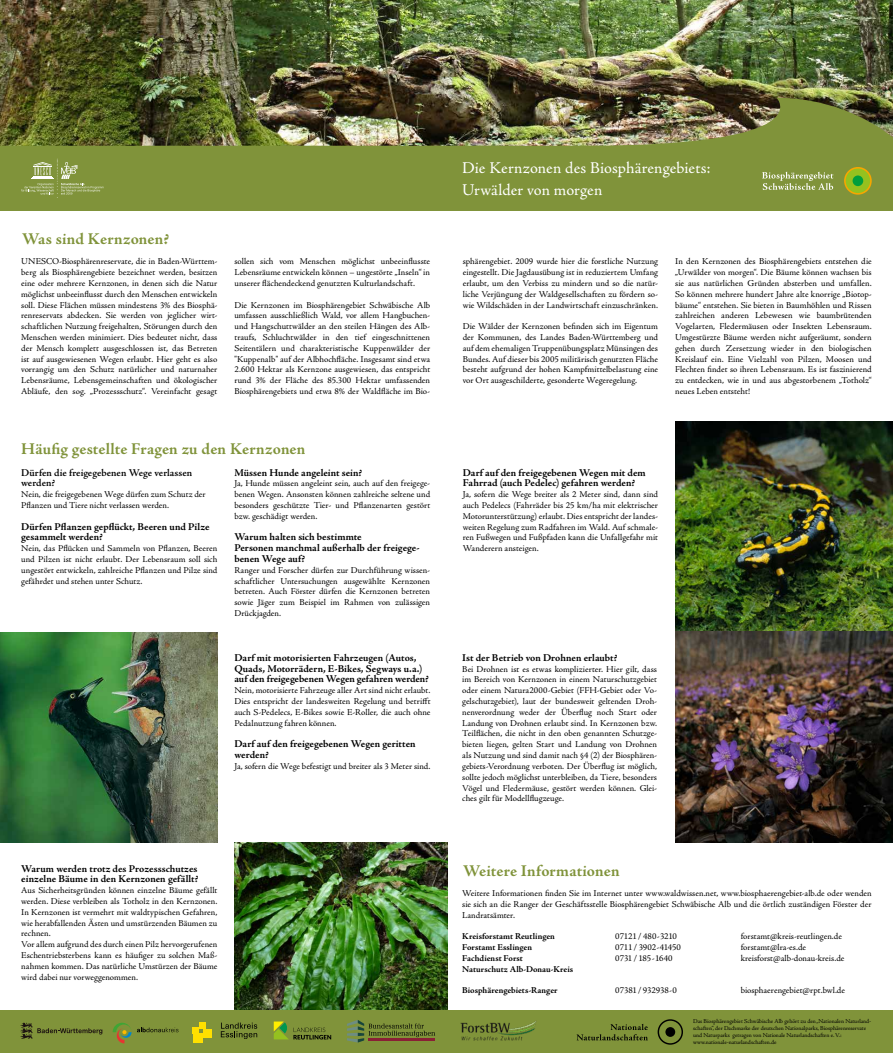
<style>
.page{position:relative;width:893px;height:1053px;background:#fff}
.page>*{position:absolute;margin:0;border:0;box-sizing:border-box;transform-origin:0 0}
.t1{font:700 16.5px "Adobe Jenson Pro";letter-spacing:.005em;color:#80933a}
.t2{font:16.5px/21.4px "Adobe Jenson Pro";letter-spacing:.005em;color:#fff}
.t3{font:700 10.5px/10.8px "Adobe Jenson Pro";color:#000}
.t4{font:600 10.5px/10.8px "Adobe Jenson Pro";color:#000}
.t5{font:9px/10.8px "Adobe Jenson Pro";color:#000;text-align:justify}
.t6{font:700 9px "Adobe Jenson Pro";color:#000}
.t7{font:9px "Adobe Jenson Pro";letter-spacing:-.02em;color:#000}
.t8{font:9px "Adobe Jenson Pro";letter-spacing:-.025em;color:#000}
.t9{font:6px/7.2px "Adobe Jenson Pro";letter-spacing:-.005em;color:#000}
</style>
<div class="page">
<img style="left:234px;top:842px;width:213px;height:168px">
<div style="left:0;top:1010px;width:893px;height:42px;background:#80933a"></div>
<div style="left:192px;top:1026px;width:6px;height:7px;background:#ffe000"></div>
<div style="left:194px;top:1033px;width:9px;height:9px;background:#ffe000"></div>
<div style="left:204px;top:1029px;width:8px;height:8px;background:#ffe000"></div>
<div style="left:199px;top:1021px;width:7px;height:7px;background:#ffe000"></div>
<svg style="left:221px;top:1022px;width:36px;height:16px"></svg>
<svg style="left:347px;top:1020px;width:88px;height:22px"></svg>
<hr style="left:369px;top:1038px;width:66px;height:2px;background:#892035">
<svg style="left:113px;top:1022px;width:65px;height:21px"></svg>
<svg style="left:274px;top:1021px;width:57px;height:18px"></svg>
<img style="left:460px;top:1021px;width:76px;height:20px">
<img style="left:0;top:632px;width:217px;height:210px">
<img style="left:675px;top:421px;width:218px;height:421px">
<img style="left:0;top:0;width:893px;height:98px">
<img style="left:0;top:98px;width:893px;height:113px">
<svg style="left:844px;top:167px;width:28px;height:28px"></svg>
<div style="left:846px;top:168px;width:24px;height:25px;background:#95c11f;border-radius:50%"></div>
<div style="left:853px;top:175px;width:10px;height:11px;background:#009e3d;border-radius:50%"></div>
<svg style="left:762px;top:172px;width:71px;height:18px"></svg>
<svg style="left:21px;top:159px;width:83px;height:39px;background:#8e9f51"></svg>
<svg style="left:577px;top:1024px;width:71px;height:16px"></svg>
<svg style="left:658px;top:1019px;width:25px;height:25px"></svg>
<svg style="left:665px;top:1026px;width:10px;height:10px"></svg>
<svg style="left:20px;top:1022px;width:82px;height:16px"></svg>
<h1 class="t1" style="left:22px;top:229px;width:148px">Was sind Kernzonen?</h1>
<p class="t5" style="left:21px;top:256px;width:198px">UNESCO-Biosphärenreservate, die in Baden-Württem&shy;berg als Biosphärengebiete bezeichnet werden, besitzen eine oder mehrere Kernzonen, in denen sich die Natur möglichst unbeeinflusst durch den Menschen entwickeln soll. Diese Flächen müssen mindestens 3% des Biosphä&shy;renreservats abdecken. Sie werden von jeglicher wirt&shy;schaftlichen Nutzung freigehalten, Störungen durch den Menschen werden minimiert. Dies bedeutet nicht, dass der Mensch komplett ausgeschlossen ist, das Betreten ist auf ausgewiesenen Wegen erlaubt. Hier geht es also vorrangig um den Schutz natürlicher und naturnaher Lebensräume, Lebensgemeinschaften und ökologischer Abläufe, den sog. „Prozessschutz“. Vereinfacht gesagt</p>
<p class="t5" style="left:234px;top:256px;width:197px">sollen sich vom Menschen möglichst unbeeinflusste Lebensräume entwickeln können – ungestörte „Inseln“ in unserer flächendeckend genutzten Kulturlandschaft.</p>
<p class="t5" style="left:234px;top:299px;width:197px">Die Kernzonen im Biosphärengebiet Schwäbische Alb umfassen ausschließlich Wald, vor allem Hangbuchen&shy;und Hangschuttwälder an den steilen Hängen des Alb&shy;traufs, Schluchtwälder in den tief eingeschnittenen Seitentälern und charakteristische Kuppenwälder der "Kuppenalb" auf der Albhochfläche. Insgesamt sind etwa 2.600 Hektar als Kernzone ausgewiesen, das entspricht rund 3% der Fläche des 85.300 Hektar umfassenden Biosphärengebiets und etwa 8% der Waldfläche im Bio-</p>
<h1 class="t1" style="left:21px;top:440px;width:286px">Häufig gestellte Fragen zu den Kernzonen</h1>
<p class="t4" style="left:21px;top:467px;width:173px">Dürfen die freigegebenen Wege verlassen werden?</p>
<p class="t5" style="left:21px;top:489px;width:186px">Nein, die freigegebenen Wege dürfen zum Schutz der<br>Pflanzen und Tiere nicht verlassen werden.</p>
<p class="t3" style="left:21px;top:521px;width:190px">Dürfen Pflanzen gepflückt, Beeren und Pilze gesammelt werden?</p>
<p class="t5" style="left:21px;top:543px;width:198px">Nein, das Pflücken und Sammeln von Pflanzen, Beeren und Pilzen ist nicht erlaubt. Der Lebensraum soll sich ungestört entwickeln, zahlreiche Pflanzen und Pilze sind gefährdet und stehen unter Schutz.</p>
<p class="t3" style="left:234px;top:467px;width:129px">Müssen Hunde angeleint sein?</p>
<p class="t5" style="left:234px;top:478px;width:197px">Ja, Hunde müssen angeleint sein, auch auf den freigege&shy;benen Wegen. Ansonsten können zahlreiche seltene und besonders geschützte Tier- und Pflanzenarten gestört bzw. geschädigt werden.</p>
<p class="t3" style="left:234px;top:532px;width:187px">Warum halten sich bestimmte<br>Personen manchmal außerhalb der freigege&shy;benen Wege auf?</p>
<p class="t5" style="left:234px;top:564px;width:197px">Ranger und Forscher dürfen zur Durchführung wissen&shy;schaftlicher Untersuchungen ausgewählte Kernzonen betreten. Auch Förster dürfen die Kernzonen betreten sowie Jäger zum Beispiel im Rahmen von zulässigen Drückjagden.</p>
<p class="t3" style="left:234px;top:652px;width:196px">Darf mit motorisierten Fahrzeugen (Autos,<br>Quads, Motorrädern, E-Bikes, Segways u.a.) auf den freigegebenen Wegen gefahren werden?</p>
<p class="t5" style="left:234px;top:685px;width:198px">Nein, motorisierte Fahrzeuge aller Art sind nicht erlaubt.<br>Dies entspricht der landesweiten Regelung und betrifft auch S-Pedelecs, E-Bikes sowie E-Roller, die auch ohne Pedalnutzung fahren können.</p>
<p class="t3" style="left:234px;top:738px;width:183px">Darf auf den freigegebenen Wegen geritten werden?</p>
<p class="t5" style="left:234px;top:760px;width:198px">Ja, sofern die Wege befestigt und breiter als 3 Meter sind.</p>
<h1 class="t2" style="left:462px;top:158px;width:250px">Die Kernzonen des Biosphärengebiets:<br>Urwälder von morgen</h1>
<p class="t5" style="left:463px;top:256px;width:197px">sphärengebiet. 2009 wurde hier die forstliche Nutzung eingestellt. Die Jagdausübung ist in reduziertem Umfang erlaubt, um den Verbiss zu mindern und so die natür&shy;liche Verjüngung der Waldgesellschaften zu fördern so&shy;wie Wildschäden in der Landwirtschaft einzuschränken.</p>
<p class="t5" style="left:463px;top:321px;width:197px">Die Wälder der Kernzonen befinden sich im Eigentum der Kommunen, des Landes Baden-Württemberg und auf dem ehemaligen Truppenübungsplatz Münsingen des Bundes. Auf dieser bis 2005 militärisch genutzten Fläche besteht aufgrund der hohen Kampfmittelbelastung eine vor Ort ausgeschilderte, gesonderte Wegeregelung.</p>
<p class="t5" style="left:675px;top:256px;width:198px">In den Kernzonen des Biosphärengebiets entstehen die „Urwälder von morgen“. Die Bäume können wachsen bis sie aus natürlichen Gründen absterben und umfallen.<br>So können mehrere hundert Jahre alte knorrige „Biotop&shy;bäume“ entstehen. Sie bieten in Baumhöhlen und Rissen zahlreichen anderen Lebewesen wie baumbrütenden Vogelarten, Fledermäusen oder Insekten Lebensraum.<br>Umgestürzte Bäume werden nicht aufgeräumt, sondern gehen durch Zersetzung wieder in den biologischen Kreislauf ein. Eine Vielzahl von Pilzen, Moosen und Flechten findet so ihren Lebensraum. Es ist faszinierend zu entdecken, wie in und aus abgestorbenem „Totholz“ neues Leben entsteht!</p>
<p class="t3" style="left:463px;top:467px;width:184px">Darf auf den freigegebenen Wegen mit dem<br>Fahrrad (auch Pedelec) gefahren werden?</p>
<p class="t5" style="left:463px;top:489px;width:197px">Ja, sofern die Wege breiter als 2 Meter sind, dann sind auch Pedelecs (Fahrräder bis 25 km/ha mit elektrischer Motorunterstützung) erlaubt. Dies entspricht der landes&shy;weiten Regelung zum Radfahren im Wald. Auf schmale&shy;ren Fußwegen und Fußpfaden kann die Unfallgefahr mit Wanderern ansteigen.</p>
<p class="t3" style="left:462px;top:652px;width:156px">Ist der Betrieb von Drohnen erlaubt?</p>
<p class="t5" style="left:462px;top:663px;width:196px">Bei Drohnen ist es etwas komplizierter. Hier gilt, dass im Bereich von Kernzonen in einem Naturschutzgebiet oder einem Natura2000-Gebiet (FFH-Gebiet oder Vo&shy;gelschutzgebiet), laut der bundesweit geltenden Droh&shy;nenverordnung weder der Überflug noch Start oder Landung von Drohnen erlaubt sind. In Kernzonen bzw.<br>Teilflächen, die nicht in den oben genannten Schutzge&shy;bieten liegen, gelten Start und Landung von Drohnen als Nutzung und sind damit nach §4 (2) der Biosphären&shy;gebiets-Verordnung verboten. Der Überflug ist möglich, sollte jedoch möglichst unterbleiben, da Tiere, besonders Vögel und Fledermäuse, gestört werden können. Glei&shy;ches gilt für Modellflugzeuge.</p>
<p class="t3" style="left:21px;top:863px;width:178px">Warum werden trotz des Prozessschutzes einzelne Bäume in den Kernzonen gefällt?</p>
<p class="t5" style="left:21px;top:885px;width:198px;text-align:left">Aus Sicherheitsgründen können einzelne Bäume gefällt werden. Diese verbleiben als Totholz in den Kernzonen.<br>In Kernzonen ist vermehrt mit waldtypischen Gefahren, wie herabfallenden Ästen und umstürzenden Bäumen zu rechnen.<br>Vor allem aufgrund des durch einen Pilz hervorgerufenen Eschentriebsterbens kann es häufiger zu solchen Maß&shy;nahmen kommen. Das natürliche Umstürzen der Bäume wird dabei nur vorweggenommen.</p>
<p class="t5" style="left:462px;top:887px;width:411px">Weitere Informationen finden Sie im Internet unter www.waldwissen.net, www.biosphaerengebiet-alb.de oder wenden sie sich an die Ranger der Geschäftsstelle Biosphärengebiet Schwäbische Alb und die örtlich zuständigen Förster der Landratsämter.</p>
<h1 class="t1" style="left:463px;top:861px;width:158px">Weitere Informationen</h1>
<p class="t6" style="left:462px;top:931px;width:94px">Kreisforstamt Reutlingen</p>
<p class="t8" style="left:615px;top:931px;width:63px">07121 / 480-3210</p>
<p class="t5" style="left:741px;top:931px;width:103px">forstamt@kreis-reutlingen.de</p>
<p class="t6" style="left:462px;top:942px;width:71px">Forstamt Esslingen</p>
<p class="t7" style="left:615px;top:942px;width:67px">0711 / 3902-41450</p>
<p class="t5" style="left:741px;top:941px;width:67px">forstamt@lra-es.de</p>
<p class="t6" style="left:462px;top:952px;width:62px">Fachdienst Forst</p>
<p class="t5" style="left:615px;top:952px;width:59px">0731 / 185-1640</p>
<p class="t5" style="left:741px;top:952px;width:105px">kreisforst@alb-donau-kreis.de</p>
<p class="t6" style="left:462px;top:963px;width:113px">Naturschutz Alb-Donau-Kreis</p>
<p class="t6" style="left:462px;top:985px;width:97px">Biosphärengebiets-Ranger</p>
<p class="t5" style="left:615px;top:985px;width:63px">07381 / 932938-0</p>
<p class="t5" style="left:741px;top:985px;width:106px">biosphaerengebiet@rpt.bwl.de</p>
<p class="t9" style="left:693px;top:1017px;width:180px">Das Biosphärengebiet Schwäbische Alb gehört zu den „Nationalen Naturland&shy;schaften“, der Dachmarke der deutschen Nationalparks, Biosphärenreservate und Naturparks getragen von Nationale Naturlandschaften e. V.: www.nationale-naturlandschaften.de</p>
</div>
